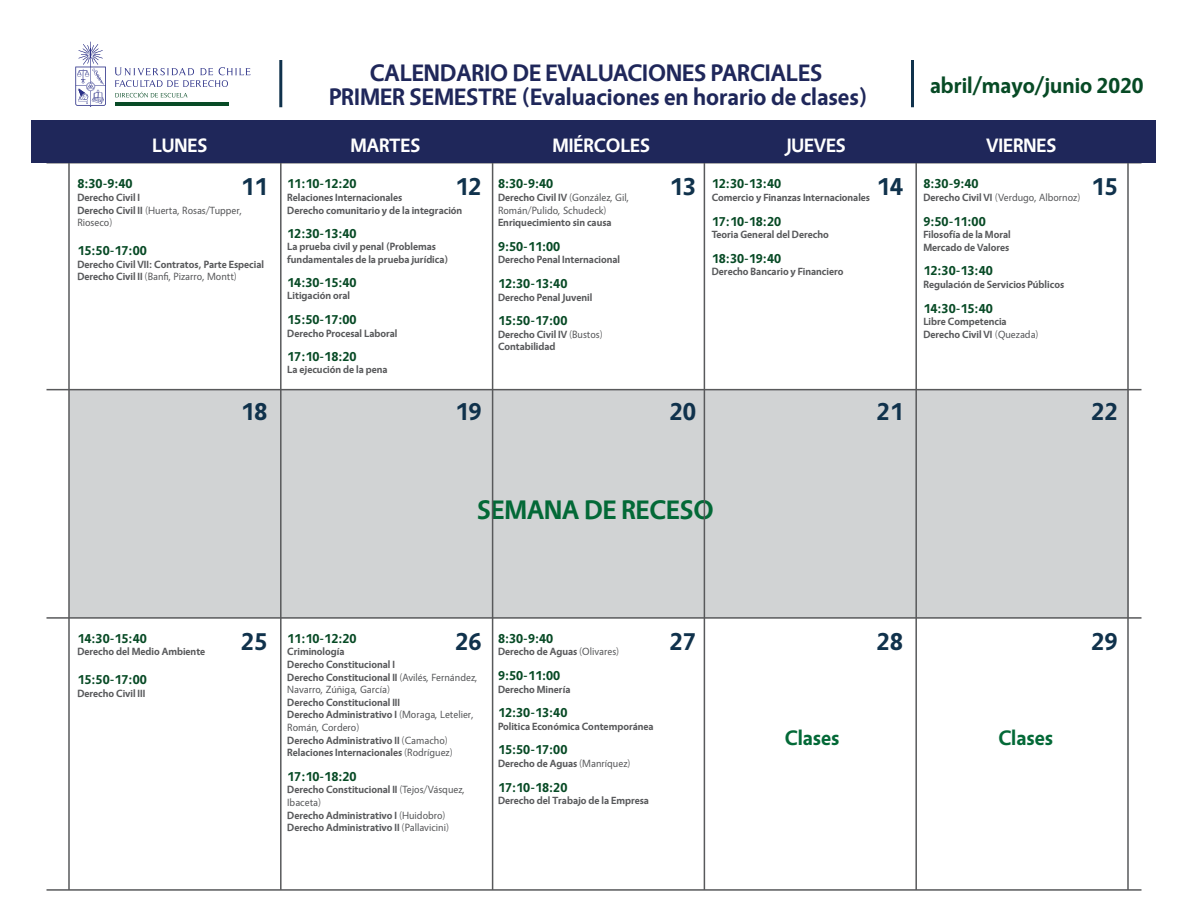
<style>
.page{position:relative;width:1188px;height:918px;background:#fff}
.page>*{position:absolute;margin:0;border:0;box-sizing:border-box;transform-origin:0 0}
.t1{font:700 27px "Vegur";color:#036937}
.t2{font:700 25.5px "Vegur";color:#10324c}
.t3{font:700 24px/24px "Vegur";color:#1f275a;text-align:center}
.t4{font:700 22.5px "Vegur";color:#074a25}
.t5{font:700 21px "Vegur";color:#036937}
.t6{font:700 19.5px "Vegur";color:#fff}
.t7{font:700 13.5px "Vegur";color:#074a25}
.t8{font:700 10.5px/12.6px "Vegur";color:#58595b}
.t9{font:10.5px/12.6px "Vegur";color:#58595b}
.s1{font-weight:700}
.s2{font-weight:400}
</style>
<div class="page">
<div style="left:69px;top:390px;width:1059px;height:228px;background:#d1d3d4"></div>
<hr style="left:68px;top:163px;width:2px;height:727px;background:#58595b">
<hr style="left:280px;top:163px;width:2px;height:727px;background:#58595b">
<hr style="left:492px;top:163px;width:1px;height:727px;background:#58595b">
<hr style="left:704px;top:163px;width:1px;height:727px;background:#58595b">
<hr style="left:915px;top:163px;width:2px;height:727px;background:#58595b">
<hr style="left:1127px;top:163px;width:2px;height:727px;background:#58595b">
<hr style="left:46px;top:389px;width:1096px;height:1px;background:#58595b">
<hr style="left:46px;top:617px;width:1096px;height:2px;background:#58595b">
<hr style="left:46px;top:162px;width:1096px;height:2px;background:#58595b">
<hr style="left:46px;top:889px;width:1096px;height:2px;background:#58595b">
<div style="left:32px;top:120px;width:1124px;height:43px;background:#1f275a"></div>
<hr style="left:279px;top:60px;width:3px;height:47px;background:#10324c">
<hr style="left:911px;top:60px;width:3px;height:47px;background:#10324c">
<hr style="left:115px;top:103px;width:113px;height:3px;background:#084b26">
<svg style="left:75px;top:42px;width:31px;height:65px"></svg>
<svg style="left:115px;top:67px;width:136px;height:30px"></svg>
<h3 class="t3" style="left:329px;top:61px;width:540px">CALENDARIO DE EVALUACIONES PARCIALES<br>PRIMER SEMESTRE (Evaluaciones en horario de clases)</h3>
<h3 class="t4" style="left:930px;top:73px;width:215px">abril/mayo/junio 2020</h3>
<h3 class="t6" style="left:152px;top:134px;width:57px">LUNES</h3>
<h3 class="t6" style="left:350px;top:134px;width:71px">MARTES</h3>
<h3 class="t6" style="left:552px;top:134px;width:99px">MIÉRCOLES</h3>
<h3 class="t6" style="left:785px;top:134px;width:62px">JUEVES</h3>
<h3 class="t6" style="left:987px;top:134px;width:71px">VIERNES</h3>
<h2 class="t2" style="left:241px;top:173px;width:28px">11</h2>
<h2 class="t2" style="left:455px;top:173px;width:28px">12</h2>
<h2 class="t2" style="left:670px;top:173px;width:28px">13</h2>
<h2 class="t2" style="left:877px;top:173px;width:28px">14</h2>
<h2 class="t2" style="left:1091px;top:173px;width:28px">15</h2>
<p class="t7" style="left:77px;top:176px;width:57px">8:30-9:40</p>
<p class="t9" style="left:77px;top:191px;width:166px"><span class="s1">Derecho Civil I<br>Derecho Civil II</span> (Huerta, Rosas/Tupper,<br>Rioseco)</p>
<p class="t7" style="left:77px;top:243px;width:71px">15:50-17:00</p>
<p class="t8" style="left:77px;top:258px;width:188px">Derecho Civil VII: Contratos, Parte Especial<br>Derecho Civil II <span class="s2">(Banfi, Pizarro, Montt)</span></p>
<p class="t7" style="left:287px;top:176px;width:71px">11:10-12:20</p>
<p class="t8" style="left:287px;top:191px;width:177px">Relaciones Internacionales<br>Derecho comunitario y de la integración</p>
<p class="t7" style="left:287px;top:226px;width:71px">12:30-13:40</p>
<p class="t8" style="left:287px;top:240px;width:163px">La prueba civil y penal (Problemas fundamentales de la prueba jurídica)</p>
<p class="t7" style="left:287px;top:275px;width:71px">14:30-15:40</p>
<p class="t8" style="left:287px;top:290px;width:64px">Litigación oral</p>
<p class="t7" style="left:287px;top:312px;width:71px">15:50-17:00</p>
<p class="t8" style="left:287px;top:327px;width:112px">Derecho Procesal Laboral</p>
<p class="t7" style="left:287px;top:349px;width:71px">17:10-18:20</p>
<p class="t8" style="left:287px;top:363px;width:102px">La ejecución de la pena</p>
<p class="t7" style="left:498px;top:176px;width:57px">8:30-9:40</p>
<p class="t9" style="left:498px;top:191px;width:133px"><span class="s1">Derecho Civil IV</span> (González, Gil,<br>Román/Pulido, Schudeck)</p>
<p class="t8" style="left:498px;top:216px;width:115px">Enriquecimiento sin causa</p>
<p class="t7" style="left:498px;top:239px;width:64px">9:50-11:00</p>
<p class="t8" style="left:498px;top:254px;width:124px">Derecho Penal Internacional</p>
<p class="t7" style="left:498px;top:276px;width:71px">12:30-13:40</p>
<p class="t8" style="left:498px;top:291px;width:96px">Derecho Penal Juvenil</p>
<p class="t7" style="left:498px;top:313px;width:71px">15:50-17:00</p>
<p class="t8" style="left:498px;top:328px;width:106px">Derecho Civil IV <span class="s2">(Bustos)<br></span>Contabilidad</p>
<p class="t7" style="left:712px;top:176px;width:71px">12:30-13:40</p>
<p class="t8" style="left:712px;top:191px;width:160px">Comercio y Finanzas Internacionales</p>
<p class="t7" style="left:712px;top:214px;width:71px">17:10-18:20</p>
<p class="t8" style="left:712px;top:228px;width:119px">Teoria General del Derecho</p>
<p class="t7" style="left:712px;top:251px;width:71px">18:30-19:40</p>
<p class="t8" style="left:712px;top:266px;width:133px">Derecho Bancario y Financiero</p>
<p class="t7" style="left:923px;top:176px;width:57px">8:30-9:40</p>
<p class="t9" style="left:923px;top:191px;width:159px"><span class="s1">Derecho Civil VI</span> (Verdugo, Albornoz)</p>
<p class="t7" style="left:923px;top:214px;width:64px">9:50-11:00</p>
<p class="t8" style="left:923px;top:228px;width:89px">Filosofía de la Moral<br>Mercado de Valores</p>
<p class="t7" style="left:923px;top:263px;width:71px">12:30-13:40</p>
<p class="t8" style="left:923px;top:278px;width:142px">Regulación de Servicios Públicos</p>
<p class="t7" style="left:923px;top:301px;width:71px">14:30-15:40</p>
<p class="t8" style="left:923px;top:315px;width:117px">Libre Competencia<br>Derecho Civil VI <span class="s2">(Quezada)</span></p>
<h2 class="t2" style="left:241px;top:397px;width:28px">18</h2>
<h2 class="t2" style="left:455px;top:397px;width:28px">19</h2>
<h2 class="t2" style="left:670px;top:397px;width:28px">20</h2>
<h2 class="t2" style="left:877px;top:397px;width:28px">21</h2>
<h2 class="t2" style="left:1091px;top:397px;width:28px">22</h2>
<h1 class="t1" style="left:477px;top:495px;width:238px">SEMANA DE RECESO</h1>
<p class="t7" style="left:77px;top:631px;width:71px">14:30-15:40</p>
<p class="t8" style="left:77px;top:646px;width:129px">Derecho del Medio Ambiente</p>
<p class="t7" style="left:77px;top:672px;width:71px">15:50-17:00</p>
<p class="t8" style="left:77px;top:687px;width:69px">Derecho Civil III</p>
<h2 class="t2" style="left:241px;top:628px;width:28px">25</h2>
<h2 class="t2" style="left:455px;top:628px;width:28px">26</h2>
<h2 class="t2" style="left:670px;top:628px;width:28px">27</h2>
<h2 class="t2" style="left:877px;top:628px;width:28px">28</h2>
<h2 class="t2" style="left:1091px;top:628px;width:28px">29</h2>
<p class="t7" style="left:287px;top:631px;width:71px">11:10-12:20</p>
<p class="t8" style="left:287px;top:646px;width:192px">Criminología<br>Derecho Constitucional I<br>Derecho Constitucional II <span class="s2">(Avilés, Fernández,<br>Navarro, Zúñiga, García)</span></p>
<p class="t8" style="left:287px;top:696px;width:188px">Derecho Constitucional III<br>Derecho Administrativo I <span class="s2">(Moraga, Letelier, Román, Cordero)<br></span>Derecho Administrativo II <span class="s2">(Camacho)<br></span>Relaciones Internacionales <span class="s2">(Rodríguez)</span></p>
<p class="t7" style="left:287px;top:769px;width:71px">17:10-18:20</p>
<p class="t8" style="left:287px;top:784px;width:179px">Derecho Constitucional II <span class="s2">(Tejos/Vásquez, Ibaceta)<br></span>Derecho Administrativo I <span class="s2">(Huidobro)<br></span>Derecho Administrativo II <span class="s2">(Pallavicini)</span></p>
<p class="t7" style="left:498px;top:631px;width:57px">8:30-9:40</p>
<p class="t8" style="left:498px;top:646px;width:123px">Derecho de Aguas <span class="s2">(Olivares)</span></p>
<p class="t7" style="left:498px;top:668px;width:64px">9:50-11:00</p>
<p class="t8" style="left:498px;top:683px;width:74px">Derecho Minería</p>
<p class="t7" style="left:498px;top:705px;width:71px">12:30-13:40</p>
<p class="t8" style="left:498px;top:720px;width:157px">Politica Económica Contemporánea</p>
<p class="t7" style="left:498px;top:742px;width:71px">15:50-17:00</p>
<p class="t8" style="left:498px;top:757px;width:134px">Derecho de Aguas <span class="s2">(Manríquez)</span></p>
<p class="t7" style="left:498px;top:780px;width:71px">17:10-18:20</p>
<p class="t8" style="left:498px;top:795px;width:152px">Derecho del Trabajo de la Empresa</p>
<h3 class="t5" style="left:785px;top:727px;width:56px">Clases</h3>
<h3 class="t5" style="left:998px;top:727px;width:56px">Clases</h3>
</div>
